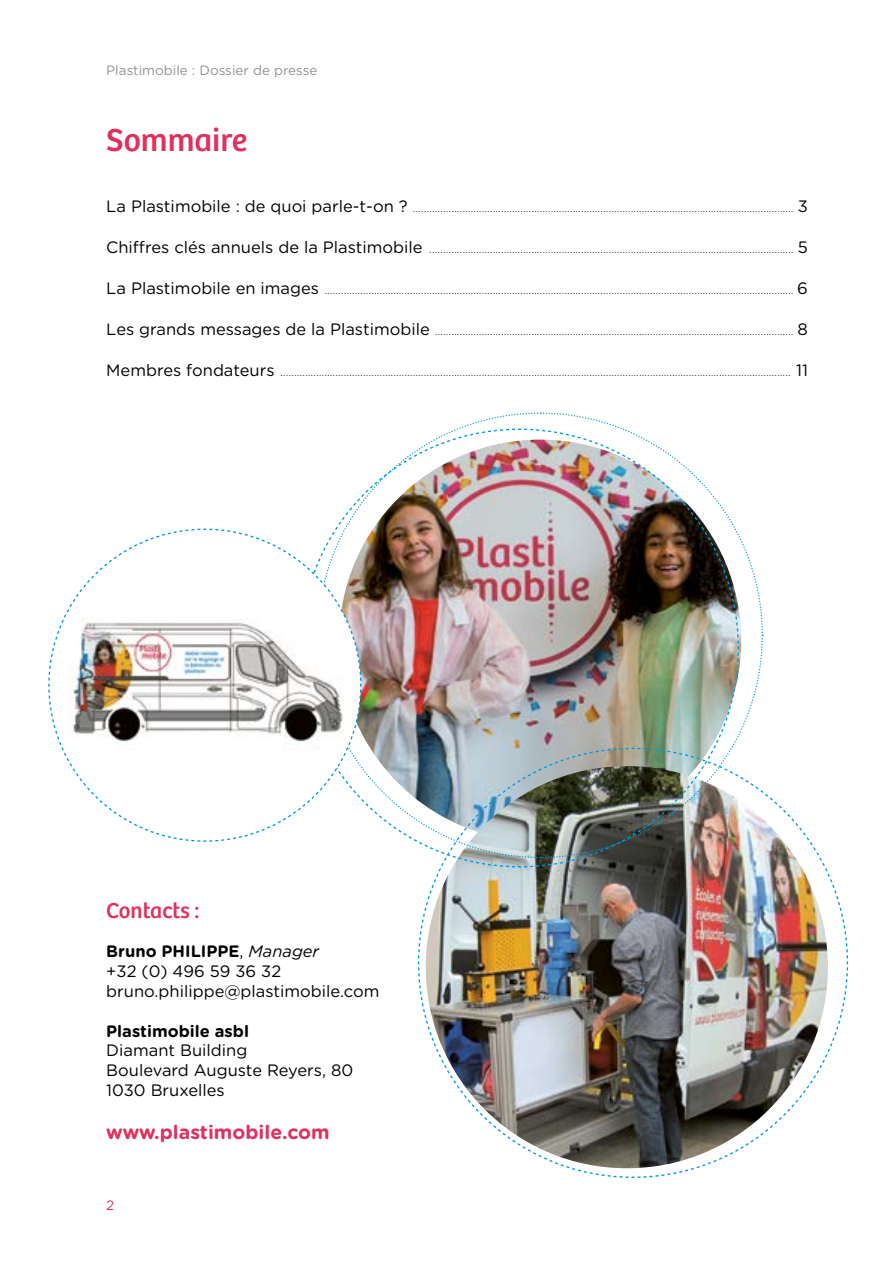
<style>
.page{position:relative;width:893px;height:1263px;background:#fff}
.page>*{position:absolute;margin:0;border:0;box-sizing:border-box;transform-origin:0 0}
.t1{font:33px "Bree";color:#e22f5c}
.t2{font:22.5px "Bree";color:#e22f5c}
.t3{font:700 19.5px "Gotham Rounded";color:#e22f5c}
.t4{font:16.5px/19.8px "Gotham Rounded";color:#000}
.t5{font:700 16.5px "Gotham Rounded";color:#000}
.t6{font:13.5px "Gotham Rounded";color:#949290}
.t7{font:13.5px "Gotham Rounded";color:#e22f5c}
.t8{font:300 12px "Gotham Rounded";color:#000}
.s1{font-weight:400;font-size:16.5px}
.s2{font-weight:700}
.s3{font-style:italic}
</style>
<div class="page">
<svg style="left:541px;top:412px;width:222px;height:222px"></svg>
<img style="left:336px;top:428px;width:404px;height:414px">
<img style="left:417px;top:747px;width:432px;height:431px">
<svg style="left:48px;top:528px;width:314px;height:314px"></svg>
<p class="t6" style="left:106px;top:61px;width:213px">Plastimobile : Dossier de presse</p>
<h1 class="t1" style="left:106px;top:121px;width:142px">Sommaire</h1>
<p class="t8" style="left:106px;top:200px;width:703px"><span class="s1">La Plastimobile : de quoi parle-t-on ?</span> .......................................................................................................................................... <span class="s1">3</span></p>
<p class="t8" style="left:106px;top:241px;width:703px"><span class="s1">Chiffres clés annuels de la Plastimobile</span> .................................................................................................................................... <span class="s1">5</span></p>
<p class="t8" style="left:106px;top:282px;width:703px"><span class="s1">La Plastimobile en images</span> .......................................................................................................................................................................... <span class="s1">6</span></p>
<p class="t8" style="left:106px;top:323px;width:703px"><span class="s1">Les grands messages de la Plastimobile</span> .................................................................................................................................. <span class="s1">8</span></p>
<p class="t8" style="left:106px;top:364px;width:703px"><span class="s1">Membres fondateurs</span> ......................................................................................................................................................................................... <span class="s1">11</span></p>
<h2 class="t2" style="left:106px;top:897px;width:95px">Contacts :</h2>
<h3 class="t4" style="left:106px;top:941px;width:275px"><span class="s2">Bruno PHILIPPE</span>, <span class="s3">Manager<br></span>+32 (0) 496 59 36 32 bruno.philippe@plastimobile.com</h3>
<h3 class="t5" style="left:106px;top:1019px;width:144px">Plastimobile asbl</h3>
<h3 class="t4" style="left:106px;top:1040px;width:249px">Diamant Building<br>Boulevard Auguste Reyers, 80<br>1030 Bruxelles</h3>
<h3 class="t3" style="left:106px;top:1118px;width:225px">www.plastimobile.com</h3>
<p class="t7" style="left:106px;top:1196px;width:10px">2</p>
</div>
